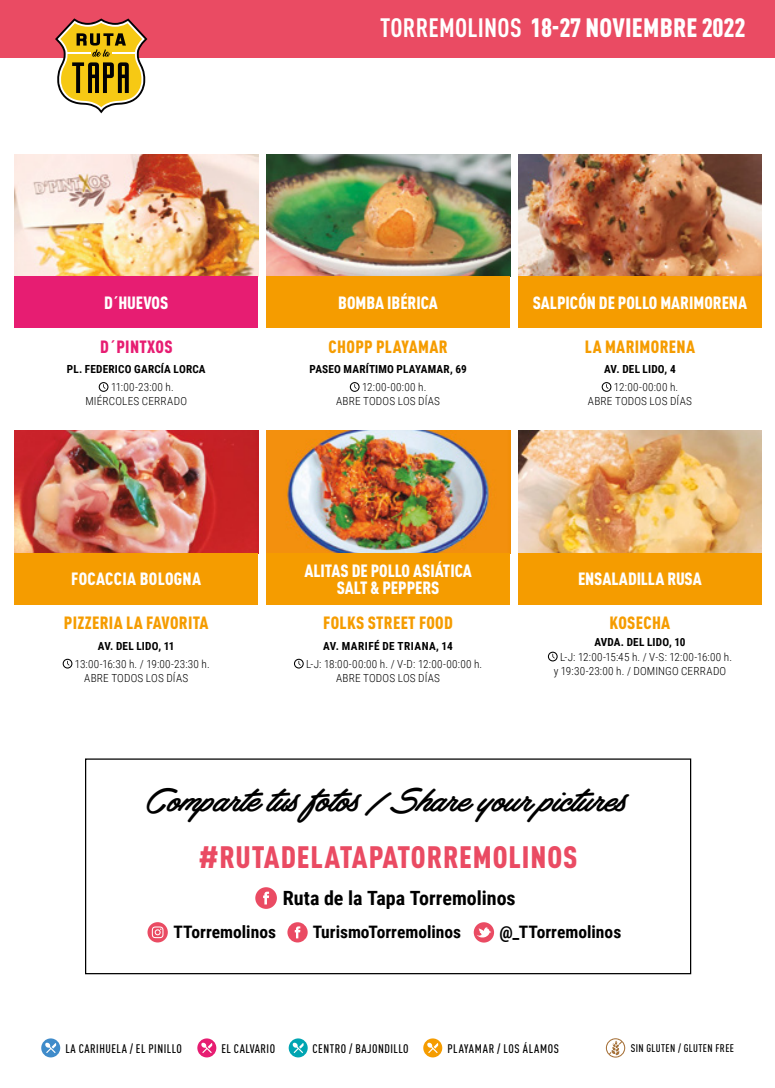
<style>
.page{position:relative;width:775px;height:1088px;background:#fff}
.page>*{position:absolute;margin:0;border:0;box-sizing:border-box;transform-origin:0 0}
.t1{font:38.12px "Haydon Brush PERSONALUSE";letter-spacing:-.01em;color:#000;scale:1.08 1}
.t2{font:900 condensed 30.5px "DIN Pro";letter-spacing:.03em;color:#ea4b63}
.t3{font:900 condensed 26.25px "DIN Pro";letter-spacing:.01em;color:#fff}
.t4{font:700 19.62px "Roboto Condensed";color:#000}
.t5{font:900 condensed 17.5px/17.5px "DIN Pro";color:#fff;text-align:center}
.t6{font:900 condensed 17.5px "DIN Pro";letter-spacing:.02em;color:#f59c00}
.t7{font:900 condensed 17.5px "DIN Pro";letter-spacing:.02em;color:#e71d72}
.t8{font:700 17.12px "Roboto Condensed";color:#000}
.t9{font:500 condensed 12.25px "DIN Pro";letter-spacing:.04em;color:#000}
.t10{font:300 11.12px/13.8px "Roboto Condensed";letter-spacing:.015em;color:#000}
.t11{font:700 11.12px "Roboto Condensed";letter-spacing:.015em;color:#000}
.t12{font:700 11.12px "Roboto Condensed";letter-spacing:.04em;color:#000}
.t13{font:500 condensed 11px "DIN Pro";letter-spacing:.04em;color:#000}
.s1{font-weight:700}
</style>
<div class="page">
<div style="left:85px;top:758px;width:606px;height:216px;border:1px solid #000"></div>
<svg style="left:99px;top:382px;width:9px;height:10px"></svg>
<img style="left:14px;top:154px;width:244px;height:122px">
<div style="left:14px;top:276px;width:244px;height:52px;background:#e71d72"></div>
<svg style="left:350px;top:382px;width:10px;height:10px"></svg>
<img style="left:266px;top:154px;width:244px;height:122px">
<div style="left:266px;top:276px;width:244px;height:52px;background:#f59c00"></div>
<svg style="left:602px;top:382px;width:9px;height:10px"></svg>
<img style="left:518px;top:154px;width:244px;height:122px">
<div style="left:518px;top:276px;width:244px;height:52px;background:#f59c00"></div>
<svg style="left:548px;top:651px;width:10px;height:10px"></svg>
<img style="left:518px;top:431px;width:244px;height:122px">
<div style="left:518px;top:553px;width:244px;height:52px;background:#f59c00"></div>
<svg style="left:63px;top:658px;width:9px;height:10px"></svg>
<img style="left:14px;top:431px;width:244px;height:122px">
<div style="left:14px;top:553px;width:244px;height:52px;background:#f59c00"></div>
<svg style="left:294px;top:658px;width:10px;height:10px"></svg>
<img style="left:266px;top:431px;width:244px;height:122px">
<div style="left:266px;top:553px;width:244px;height:52px;background:#f59c00"></div>
<div style="left:41px;top:1038px;width:19px;height:19px;background:#3f8bca;border-radius:50%"></div>
<svg style="left:45px;top:1042px;width:11px;height:11px"></svg>
<svg style="left:197px;top:1038px;width:19px;height:19px"></svg>
<svg style="left:201px;top:1042px;width:12px;height:11px"></svg>
<svg style="left:289px;top:1038px;width:19px;height:19px"></svg>
<svg style="left:292px;top:1042px;width:12px;height:11px"></svg>
<svg style="left:423px;top:1038px;width:19px;height:19px"></svg>
<svg style="left:427px;top:1042px;width:12px;height:11px"></svg>
<svg style="left:606px;top:1038px;width:19px;height:19px"></svg>
<div style="left:0;top:0;width:775px;height:58px;background:#ea4b63"></div>
<svg style="left:55px;top:18px;width:92px;height:95px"></svg>
<svg style="left:255px;top:887px;width:22px;height:21px"></svg>
<svg style="left:287px;top:922px;width:21px;height:20px"></svg>
<svg style="left:148px;top:922px;width:20px;height:20px"></svg>
<svg style="left:474px;top:922px;width:20px;height:20px"></svg>
<h3 class="t3" style="left:380px;top:8px;width:367px"><span class="s1">TORREMOLINOS</span> 18-27 NOVIEMBRE 2022</h3>
<h3 class="t5" style="left:104px;top:292px;width:66px">D´HUEVOS</h3>
<h3 class="t7" style="left:100px;top:333px;width:74px">D´PINTXOS</h3>
<p class="t11" style="left:67px;top:361px;width:140px">PL. FEDERICO GARCÍA LORCA</p>
<p class="t10" style="left:86px;top:380px;width:103px;text-indent:25px">11:00-23:00 h.<br>MIÉRCOLES CERRADO</p>
<h3 class="t5" style="left:71px;top:569px;width:132px">FOCACCIA BOLOGNA</h3>
<h3 class="t6" style="left:64px;top:609px;width:146px">PIZZERIA LA FAVORITA</h3>
<p class="t11" style="left:98px;top:638px;width:78px">AV. DEL LIDO, 11</p>
<p class="t10" style="left:84px;top:656px;width:127px;text-indent:-9px">13:00-16:30 h. / 19:00-23:30 h.<br>ABRE TODOS LOS DÍAS</p>
<h3 class="t5" style="left:338px;top:292px;width:101px">BOMBA IBÉRICA</h3>
<h3 class="t6" style="left:329px;top:333px;width:121px">CHOPP PLAYAMAR</h3>
<p class="t11" style="left:309px;top:361px;width:159px">PASEO MARÍTIMO PLAYAMAR, 69</p>
<p class="t10" style="left:336px;top:380px;width:106px;text-indent:26px">12:00-00:00 h.<br>ABRE TODOS LOS DÍAS</p>
<h3 class="t5" style="left:533px;top:292px;width:216px">SALPICÓN DE POLLO MARIMORENA</h3>
<h3 class="t6" style="left:585px;top:333px;width:112px">LA MARIMORENA</h3>
<p class="t11" style="left:604px;top:361px;width:73px">AV. DEL LIDO, 4</p>
<p class="t10" style="left:588px;top:380px;width:106px;text-indent:26px">12:00-00:00 h.<br>ABRE TODOS LOS DÍAS</p>
<h3 class="t5" style="left:304px;top:560px;width:169px">ALITAS DE POLLO ASIÁTICA<br>SALT &amp; PEPPERS</h3>
<h3 class="t6" style="left:323px;top:609px;width:131px">FOLKS STREET FOOD</h3>
<p class="t12" style="left:323px;top:638px;width:131px">AV. MARIFÉ DE TRIANA, 14</p>
<p class="t10" style="left:336px;top:656px;width:148px;text-indent:-30px">L-J: 18:00-00:00 h. / V-D: 12:00-00:00 h.<br>ABRE TODOS LOS DÍAS</p>
<h3 class="t5" style="left:578px;top:569px;width:125px">ENSALADILLA RUSA</h3>
<h3 class="t6" style="left:610px;top:609px;width:62px">KOSECHA</h3>
<p class="t11" style="left:594px;top:634px;width:93px">AVDA. DEL LIDO, 10</p>
<p class="t10" style="left:554px;top:649px;width:180px;text-align:center">L-J: 12:00-15:45 h. / V-S: 12:00-16:00 h. y 19:30-23:00 h. / DOMINGO CERRADO</p>
<h1 class="t1" style="left:147px;top:780px;width:448px">Comparte tus fotos / Share your pictures</h1>
<h2 class="t2" style="left:198px;top:833px;width:381px">#RUTADELATAPATORREMOLINOS</h2>
<h3 class="t4" style="left:283px;top:883px;width:234px">Ruta de la Tapa Torremolinos</h3>
<h3 class="t8" style="left:173px;top:919px;width:104px">TTorremolinos</h3>
<h3 class="t8" style="left:313px;top:919px;width:150px">TurismoTorremolinos</h3>
<h3 class="t8" style="left:499px;top:919px;width:123px">@_TTorremolinos</h3>
<p class="t9" style="left:65px;top:1039px;width:118px">LA CARIHUELA / EL PINILLO</p>
<p class="t9" style="left:221px;top:1039px;width:55px">EL CALVARIO</p>
<p class="t9" style="left:313px;top:1039px;width:98px">CENTRO / BAJONDILLO</p>
<p class="t9" style="left:447px;top:1039px;width:113px">PLAYAMAR / LOS ÁLAMOS</p>
<p class="t13" style="left:631px;top:1039px;width:105px">SIN GLUTEN / GLUTEN FREE</p>
</div>
